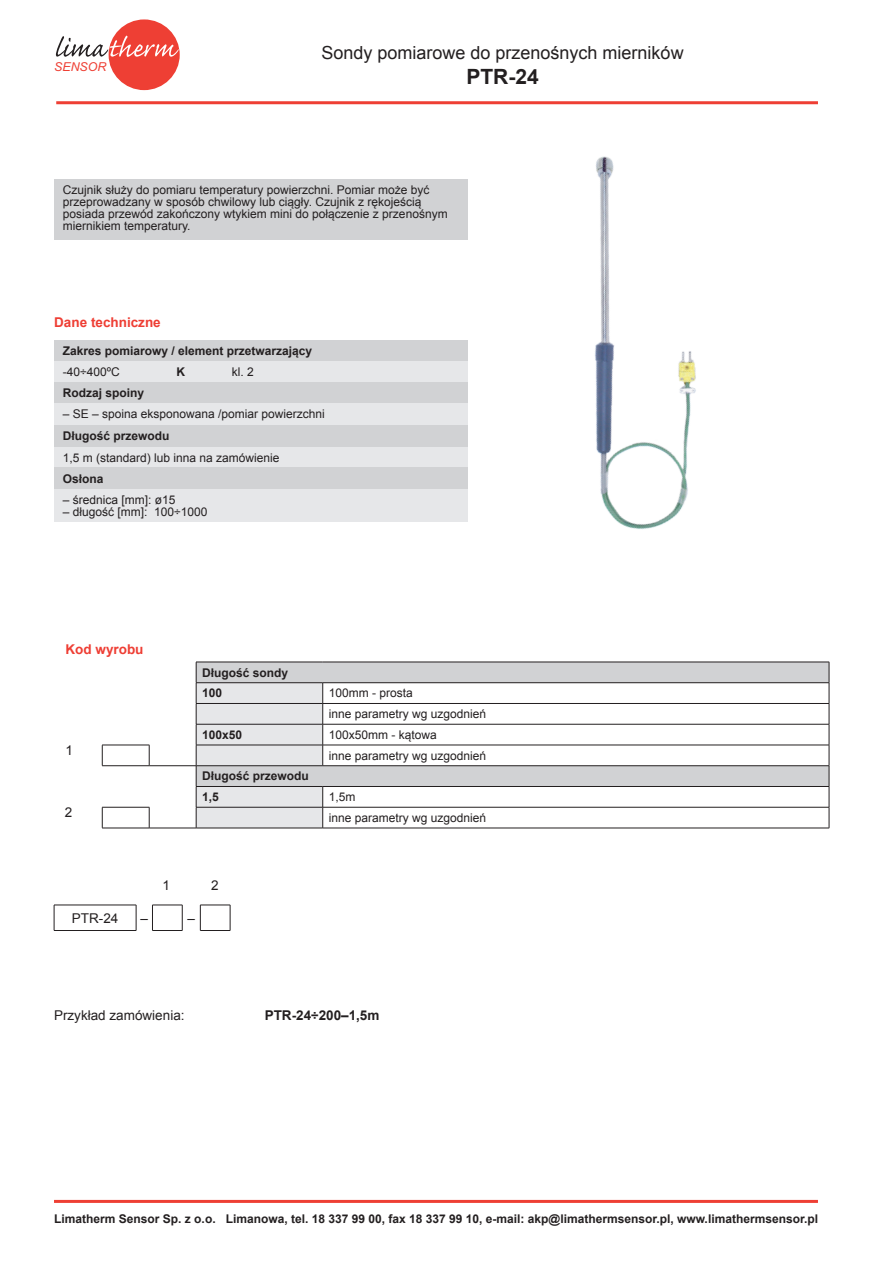
<style>
.page{position:relative;width:872px;height:1268px;background:#fff}
.page>*{position:absolute;margin:0;border:0;box-sizing:border-box;transform-origin:0 0}
.t1{font:700 21px "Arial";color:#231f20}
.t2{font:18px "Arial";color:#231f20}
.t3{font:13.5px "Arial";color:#231f20}
.t4{font:700 13.5px "Arial";color:#ee3e34}
.t5{font:700 13.5px "Arial";color:#231f20}
.t6{font:italic 12.3px "Arial";color:#ee3f34}
.t7{font:12px/12px "Arial";color:#231f20}
.t8{font:700 12px/20.7px "Arial";color:#231f20}
</style>
<div class="page">
<hr style="left:54px;top:1199px;width:764px;height:3px;background:#ee3f34">
<div style="left:109px;top:19px;width:71px;height:71px;background:#ee3f34;border-radius:50%"></div>
<svg style="left:56px;top:36px;width:123px;height:21px"></svg>
<hr style="left:56px;top:101px;width:762px;height:3px;background:#ee3f34">
<div style="left:54px;top:340px;width:414px;height:21px;background:#d1d2d4"></div>
<div style="left:54px;top:361px;width:414px;height:21px;background:#e6e7e9"></div>
<div style="left:54px;top:382px;width:414px;height:21px;background:#d1d2d4"></div>
<div style="left:54px;top:403px;width:414px;height:22px;background:#e6e7e9"></div>
<div style="left:54px;top:425px;width:414px;height:22px;background:#d1d2d4"></div>
<div style="left:54px;top:447px;width:414px;height:21px;background:#e6e7e9"></div>
<div style="left:54px;top:468px;width:414px;height:21px;background:#d1d2d4"></div>
<div style="left:54px;top:489px;width:414px;height:33px;background:#e6e7e9"></div>
<div style="left:54px;top:179px;width:414px;height:60px;background:#d1d2d4"></div>
<div style="left:196px;top:662px;width:633px;height:20px;background:#d1d2d4"></div>
<div style="left:196px;top:765px;width:633px;height:21px;background:#d1d2d4"></div>
<hr style="left:323px;top:703px;width:506px;height:1px;background:#231f20">
<hr style="left:323px;top:723px;width:506px;height:1px;background:#231f20">
<hr style="left:323px;top:744px;width:506px;height:1px;background:#231f20">
<hr style="left:149px;top:765px;width:47px;height:1px;background:#231f20">
<hr style="left:323px;top:786px;width:506px;height:1px;background:#231f20">
<hr style="left:323px;top:806px;width:506px;height:1px;background:#231f20">
<hr style="left:149px;top:827px;width:47px;height:1px;background:#231f20">
<hr style="left:196px;top:827px;width:127px;height:1px;background:#231f20">
<hr style="left:323px;top:827px;width:506px;height:1px;background:#231f20">
<hr style="left:102px;top:744px;width:47px;height:1px;background:#231f20">
<svg style="left:102px;top:745px;width:1px;height:20px"></svg>
<svg style="left:149px;top:745px;width:1px;height:20px"></svg>
<hr style="left:102px;top:806px;width:47px;height:1px;background:#231f20">
<svg style="left:102px;top:807px;width:1px;height:20px"></svg>
<svg style="left:149px;top:807px;width:1px;height:20px"></svg>
<hr style="left:102px;top:765px;width:47px;height:1px;background:#231f20">
<hr style="left:102px;top:827px;width:47px;height:1px;background:#231f20">
<hr style="left:196px;top:661px;width:127px;height:1px;background:#231f20">
<hr style="left:323px;top:661px;width:506px;height:1px;background:#231f20">
<hr style="left:323px;top:682px;width:506px;height:1px;background:#231f20">
<svg style="left:196px;top:662px;width:127px;height:165px"></svg>
<svg style="left:828px;top:662px;width:1px;height:165px"></svg>
<hr style="left:196px;top:765px;width:127px;height:1px;background:#231f20">
<hr style="left:323px;top:765px;width:506px;height:1px;background:#231f20">
<hr style="left:54px;top:904px;width:82px;height:1px;background:#231f20">
<svg style="left:54px;top:904px;width:1px;height:26px"></svg>
<svg style="left:136px;top:904px;width:1px;height:26px"></svg>
<hr style="left:54px;top:930px;width:82px;height:1px;background:#231f20">
<hr style="left:152px;top:904px;width:30px;height:1px;background:#231f20">
<svg style="left:152px;top:904px;width:1px;height:26px"></svg>
<svg style="left:182px;top:904px;width:1px;height:26px"></svg>
<hr style="left:152px;top:930px;width:30px;height:1px;background:#231f20">
<hr style="left:200px;top:904px;width:30px;height:1px;background:#231f20">
<svg style="left:200px;top:904px;width:1px;height:26px"></svg>
<svg style="left:230px;top:904px;width:1px;height:26px"></svg>
<hr style="left:200px;top:930px;width:30px;height:1px;background:#231f20">
<img style="left:438px;top:156px;width:258px;height:373px">
<p class="t6" style="left:54px;top:58px;width:54px">SENSOR</p>
<h2 class="t2" style="left:321px;top:41px;width:364px">Sondy pomiarowe do przenośnych mierników</h2>
<h1 class="t1" style="left:466px;top:63px;width:74px">PTR-24</h1>
<p class="t7" style="left:63px;top:184px;width:386px">Czujnik służy do pomiaru temperatury powierzchni. Pomiar może być przeprowadzany w sposób chwilowy lub ciągły. Czujnik z rękojeścią posiada przewód zakończony wtykiem mini do połączenie z przenośnym miernikiem temperatury.</p>
<p class="t4" style="left:54px;top:313px;width:108px">Dane techniczne</p>
<p class="t8" style="left:63px;top:340px;width:251px">Zakres pomiarowy / element przetwarzający</p>
<p class="t7" style="left:63px;top:366px;width:58px">-40÷400ºC</p>
<p class="t8" style="left:176px;top:362px;width:10px">K</p>
<p class="t7" style="left:232px;top:366px;width:24px">kl. 2</p>
<p class="t8" style="left:63px;top:383px;width:83px">Rodzaj spoiny</p>
<p class="t7" style="left:63px;top:408px;width:264px">– SE – spoina eksponowana /pomiar powierzchni</p>
<p class="t8" style="left:63px;top:425px;width:108px">Długość przewodu</p>
<p class="t7" style="left:63px;top:451px;width:218px">1,5 m (standard) lub inna na zamówienie</p>
<p class="t8" style="left:63px;top:468px;width:42px">Osłona</p>
<p class="t7" style="left:63px;top:493px;width:114px">– średnica [mm]: ø15</p>
<p class="t7" style="left:63px;top:505px;width:146px">– długość [mm]: 100÷1000</p>
<p class="t4" style="left:65px;top:640px;width:80px">Kod wyrobu</p>
<p class="t3" style="left:65px;top:741px;width:9px">1</p>
<p class="t3" style="left:65px;top:803px;width:9px">2</p>
<p class="t8" style="left:202px;top:662px;width:88px">Długość sondy<br>100</p>
<p class="t7" style="left:329px;top:683px;width:159px;line-height:20.7px">100mm - prosta<br>inne parametry wg uzgodnień</p>
<p class="t8" style="left:202px;top:724px;width:42px">100x50</p>
<p class="t7" style="left:329px;top:724px;width:159px;line-height:20.7px">100x50mm - kątowa<br>inne parametry wg uzgodnień</p>
<p class="t8" style="left:202px;top:766px;width:108px">Długość przewodu<br>1,5</p>
<p class="t7" style="left:329px;top:786px;width:159px;line-height:20.7px">1,5m<br>inne parametry wg uzgodnień</p>
<p class="t3" style="left:72px;top:908px;width:48px">PTR-24</p>
<p class="t3" style="left:162px;top:876px;width:9px">1</p>
<p class="t3" style="left:211px;top:876px;width:9px">2</p>
<p class="t3" style="left:54px;top:1006px;width:132px">Przykład zamówienia:</p>
<p class="t5" style="left:265px;top:1006px;width:116px">PTR-24÷200–1,5m</p>
<p class="t8" style="left:54px;top:1207px;width:765px">Limatherm Sensor Sp. z o.o. Limanowa, tel. 18 337 99 00, fax 18 337 99 10, e-mail: akp@limathermsensor.pl, www.limathermsensor.pl</p>
</div>
